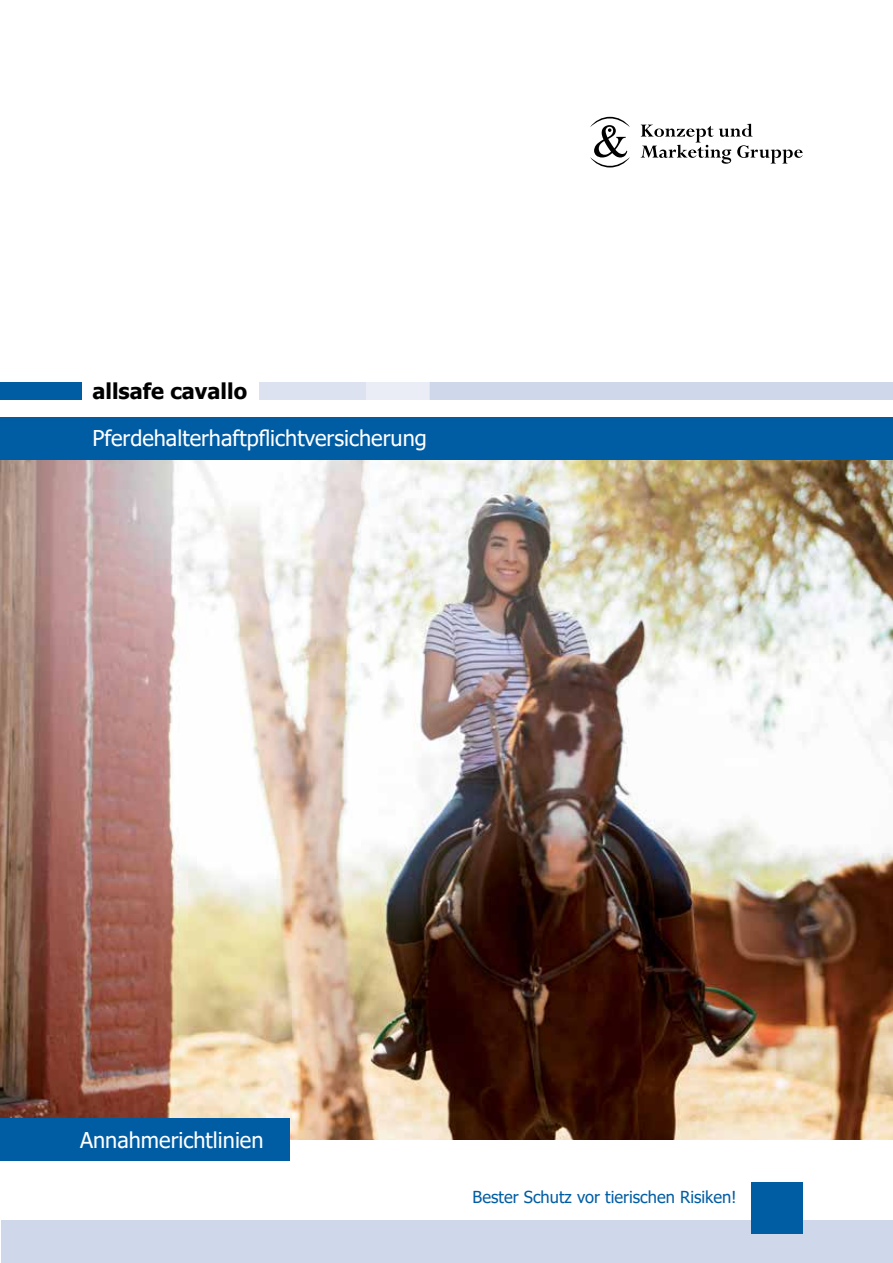
<style>
.page{position:relative;width:893px;height:1263px;background:#fff}
.page>*{position:absolute;margin:0;border:0;box-sizing:border-box;transform-origin:0 0}
.t1{font:21.75px "Tahoma";color:#fff}
.t2{font:700 21.75px "Tahoma";color:#000}
.t3{font:16.5px "Tahoma";color:#005da4}
</style>
<div class="page">
<img style="left:0;top:459px;width:893px;height:681px">
<div style="left:259px;top:383px;width:634px;height:17px;background:#cfd7eb"></div>
<div style="left:1px;top:1220px;width:892px;height:43px;background:#cfd7eb"></div>
<div style="left:0;top:417px;width:893px;height:42px;background:#005da4"></div>
<div style="left:0;top:383px;width:82px;height:17px;background:#005da4"></div>
<div style="left:752px;top:1182px;width:51px;height:51px;background:#005da4"></div>
<div style="left:259px;top:381px;width:170px;height:21px;background:linear-gradient(to right,#d9deee,#ebeef5)"></div>
<svg style="left:590px;top:117px;width:40px;height:50px"></svg>
<svg style="left:641px;top:124px;width:162px;height:40px"></svg>
<div style="left:0;top:1118px;width:289px;height:42px;background:#005da4"></div>
<p class="t2" style="left:92px;top:376px;width:156px">allsafe cavallo</p>
<p class="t1" style="left:92px;top:424px;width:336px">Pferdehalterhaftpflichtversicherung</p>
<p class="t1" style="left:80px;top:1125px;width:185px">Annahmerichtlinien</p>
<p class="t3" style="left:473px;top:1186px;width:266px">Bester Schutz vor tierischen Risiken!</p>
</div>
